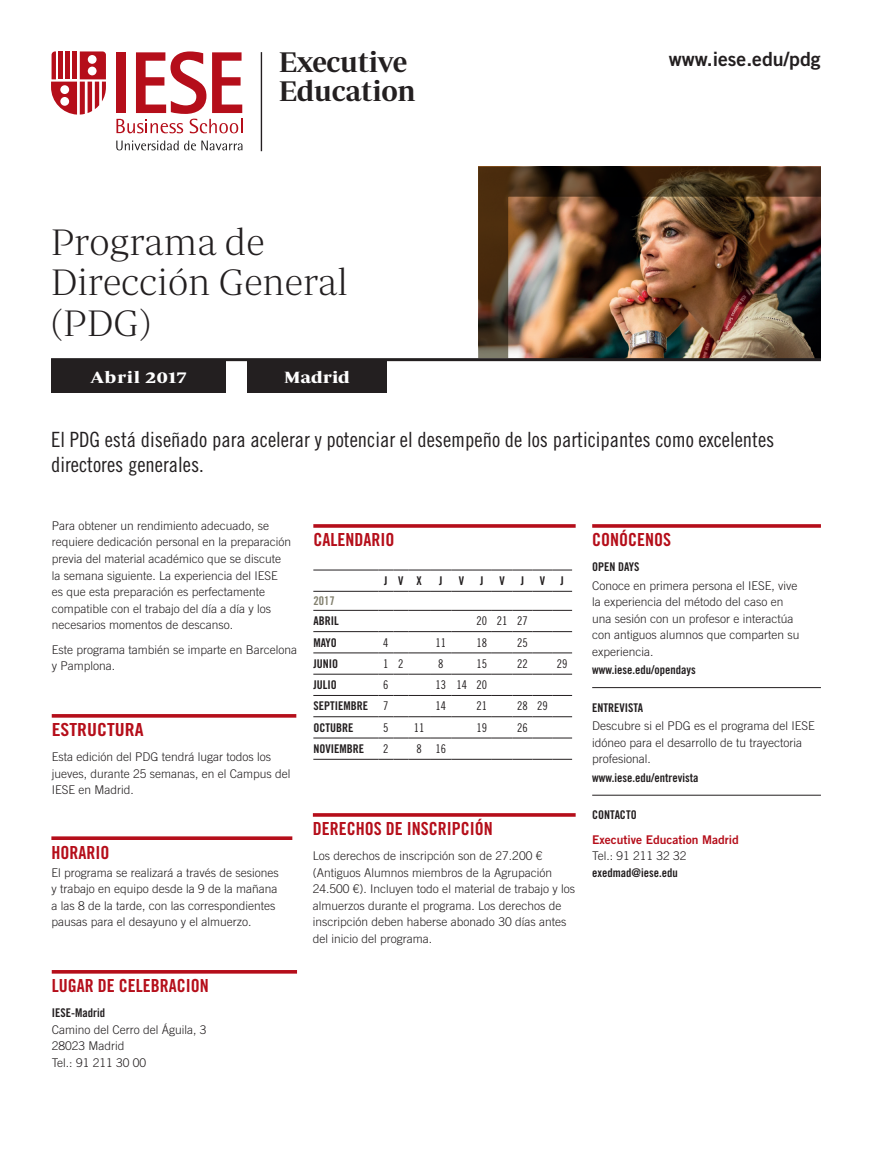
<style>
.page{position:relative;width:872px;height:1149px;background:#fff}
.page>*{position:absolute;margin:0;border:0;box-sizing:border-box;transform-origin:0 0}
.t1{font:37.5px/40.5px "Periodico Display Xt Lg";color:#231f20}
.t2{font:600 28.95px "Periodico Display";letter-spacing:-.01em;color:#231f20}
.t3{font:21px/24.8px "Trade Gothic LT Std Cn 18";color:#231f20}
.t4{font:19.5px "Trade Gothic LT Std Bd 2";color:#231f20}
.t5{font:18px "Trade Gothic LT Std Bd Cn 20";color:#b50e1a}
.t6{font:18px "Trade Gothic LT Std Bd Cn 20";color:#b50e1a;scale:1.11 1}
.t7{font:700 16.5px "Periodico Display";letter-spacing:.035em;color:#fff;scale:1.14 1}
.t8{font:300 12px/16.5px "Trade Gothic LT Std";color:#231f20}
.t9{font:12px "Trade Gothic LT Std Bd Cn 20";color:#231f20}
.t10{font:12px "Trade Gothic LT Std Cn 18";color:#231f20}
.t11{font:12px "Trade Gothic LT Std Bd 2";color:#b50e1a}
.t12{font:12px "Trade Gothic LT Std Bd Cn 20";color:#82806e}
</style>
<div class="page">
<img style="left:478px;top:166px;width:343px;height:192px">
<hr style="left:51px;top:358px;width:770px;height:3px;background:#231f20">
<div style="left:51px;top:359px;width:175px;height:34px;background:#231f20"></div>
<div style="left:247px;top:359px;width:139px;height:34px;background:#231f20"></div>
<hr style="left:261px;top:52px;width:1px;height:99px;background:#231f20">
<svg style="left:116px;top:51px;width:126px;height:82px"></svg>
<svg style="left:51px;top:51px;width:55px;height:64px"></svg>
<svg style="left:116px;top:140px;width:126px;height:10px"></svg>
<svg style="left:52px;top:970px;width:245px;height:3px"></svg>
<svg style="left:52px;top:714px;width:244px;height:3px"></svg>
<svg style="left:313px;top:813px;width:262px;height:3px"></svg>
<hr style="left:51px;top:836px;width:241px;height:3px;background:#b50e1a">
<hr style="left:592px;top:524px;width:229px;height:3px;background:#b50e1a">
<hr style="left:592px;top:687px;width:229px;height:1px;background:#231f20">
<hr style="left:592px;top:794px;width:229px;height:1px;background:#231f20">
<hr style="left:313px;top:569px;width:65px;height:1px;background:#231f20">
<svg style="left:378px;top:569px;width:194px;height:1px"></svg>
<hr style="left:313px;top:591px;width:65px;height:1px;background:#231f20">
<svg style="left:378px;top:591px;width:194px;height:1px"></svg>
<hr style="left:313px;top:610px;width:65px;height:1px;background:#231f20">
<svg style="left:378px;top:610px;width:194px;height:1px"></svg>
<hr style="left:313px;top:631px;width:65px;height:1px;background:#231f20">
<svg style="left:378px;top:631px;width:194px;height:1px"></svg>
<hr style="left:313px;top:652px;width:65px;height:1px;background:#231f20">
<svg style="left:378px;top:652px;width:194px;height:1px"></svg>
<hr style="left:313px;top:673px;width:65px;height:1px;background:#231f20">
<svg style="left:378px;top:673px;width:194px;height:1px"></svg>
<hr style="left:313px;top:695px;width:65px;height:1px;background:#231f20">
<svg style="left:378px;top:695px;width:194px;height:1px"></svg>
<hr style="left:313px;top:716px;width:65px;height:1px;background:#231f20">
<svg style="left:378px;top:716px;width:194px;height:1px"></svg>
<hr style="left:313px;top:737px;width:65px;height:1px;background:#231f20">
<svg style="left:378px;top:737px;width:194px;height:1px"></svg>
<hr style="left:313px;top:758px;width:65px;height:1px;background:#231f20">
<svg style="left:378px;top:758px;width:194px;height:1px"></svg>
<hr style="left:313px;top:524px;width:262px;height:3px;background:#b50e1a">
<h2 class="t2" style="left:279px;top:46px;width:130px">Executive</h2>
<h3 class="t4" style="left:669px;top:47px;width:153px">www.iese.edu/pdg</h3>
<h2 class="t2" style="left:279px;top:75px;width:138px">Education</h2>
<h1 class="t1" style="left:51px;top:221px;width:299px">Programa de<br>Dirección General (PDG)</h1>
<h3 class="t7" style="left:90px;top:367px;width:86px">Abril 2017</h3>
<h3 class="t7" style="left:284px;top:367px;width:59px">Madrid</h3>
<h3 class="t3" style="left:51px;top:427px;width:725px">El PDG está diseñado para acelerar y potenciar el desempeño de los participantes como excelentes directores generales.</h3>
<p class="t8" style="left:52px;top:517px;width:241px">Para obtener un rendimiento adecuado, se requiere dedicación personal en la preparación previa del material académico que se discute la semana siguiente. La experiencia del IESE es que esta preparación es perfectamente compatible con el trabajo del día a día y los necesarios momentos de descanso.</p>
<p class="t8" style="left:52px;top:641px;width:247px">Este programa también se imparte en Barcelona y Pamplona.</p>
<h3 class="t6" style="left:52px;top:718px;width:84px">ESTRUCTURA</h3>
<p class="t8" style="left:52px;top:748px;width:240px">Esta edición del PDG tendrá lugar todos los jueves, durante 25 semanas, en el Campus del<br>IESE en Madrid.</p>
<h3 class="t5" style="left:51px;top:841px;width:59px">HORARIO</h3>
<p class="t8" style="left:51px;top:863px;width:229px">El programa se realizará a través de sesiones y trabajo en equipo desde la 9 de la mañana a las 8 de la tarde, con las correspondientes pausas para el desayuno y el almuerzo.</p>
<h3 class="t5" style="left:52px;top:974px;width:158px">LUGAR DE CELEBRACION</h3>
<p class="t9" style="left:52px;top:1005px;width:55px">IESE-Madrid</p>
<p class="t8" style="left:52px;top:1020px;width:156px">Camino del Cerro del Águila, 3<br>28023 Madrid<br>Tel.: 91 211 30 00</p>
<h3 class="t5" style="left:313px;top:529px;width:82px">CALENDARIO</h3>
<p class="t9" style="left:384px;top:573px;width:39px">JVX</p>
<p class="t9" style="left:439px;top:573px;width:5px">J</p>
<p class="t9" style="left:459px;top:573px;width:7px">V</p>
<p class="t9" style="left:480px;top:573px;width:5px">J</p>
<p class="t9" style="left:499px;top:573px;width:7px">V</p>
<p class="t9" style="left:521px;top:573px;width:5px">J</p>
<p class="t9" style="left:539px;top:573px;width:7px">V</p>
<p class="t9" style="left:560px;top:573px;width:5px">J</p>
<p class="t12" style="left:313px;top:593px;width:23px">2017</p>
<p class="t9" style="left:313px;top:613px;width:27px">ABRIL</p>
<p class="t10" style="left:476px;top:613px;width:53px">20 21 27</p>
<p class="t9" style="left:313px;top:635px;width:25px">MAYO</p>
<p class="t10" style="left:383px;top:635px;width:7px">4</p>
<p class="t10" style="left:435px;top:635px;width:12px">11</p>
<p class="t10" style="left:476px;top:635px;width:12px">18</p>
<p class="t10" style="left:517px;top:635px;width:12px">25</p>
<p class="t9" style="left:313px;top:656px;width:26px">JUNIO</p>
<p class="t10" style="left:383px;top:656px;width:22px">1 2</p>
<p class="t10" style="left:438px;top:656px;width:7px">8</p>
<p class="t10" style="left:476px;top:656px;width:12px">15</p>
<p class="t10" style="left:517px;top:656px;width:12px">22</p>
<p class="t10" style="left:557px;top:656px;width:12px">29</p>
<p class="t9" style="left:313px;top:677px;width:25px">JULIO</p>
<p class="t10" style="left:383px;top:677px;width:7px">6</p>
<p class="t10" style="left:435px;top:677px;width:53px">13 14 20</p>
<p class="t9" style="left:313px;top:698px;width:56px">SEPTIEMBRE</p>
<p class="t10" style="left:383px;top:698px;width:7px">7</p>
<p class="t10" style="left:435px;top:698px;width:12px">14</p>
<p class="t10" style="left:476px;top:698px;width:12px">21</p>
<p class="t10" style="left:517px;top:698px;width:32px">28 29</p>
<p class="t9" style="left:313px;top:720px;width:41px">OCTUBRE</p>
<p class="t10" style="left:383px;top:720px;width:7px">5</p>
<p class="t10" style="left:414px;top:720px;width:12px">11</p>
<p class="t10" style="left:476px;top:720px;width:12px">19</p>
<p class="t10" style="left:517px;top:720px;width:12px">26</p>
<p class="t9" style="left:313px;top:741px;width:52px">NOVIEMBRE</p>
<p class="t10" style="left:383px;top:741px;width:7px">2</p>
<p class="t10" style="left:416px;top:741px;width:31px">8 16</p>
<h3 class="t5" style="left:313px;top:817px;width:181px">DERECHOS DE INSCRIPCIÓN</h3>
<p class="t8" style="left:313px;top:847px;width:264px">Los derechos de inscripción son de 27.200 € (Antiguos Alumnos miembros de la Agrupación 24.500 €). Incluyen todo el material de trabajo y los almuerzos durante el programa. Los derechos de inscripción deben haberse abonado 30 días antes del inicio del programa.</p>
<h3 class="t5" style="left:592px;top:529px;width:80px">CONÓCENOS</h3>
<p class="t9" style="left:592px;top:559px;width:49px">OPEN DAYS</p>
<p class="t8" style="left:592px;top:577px;width:209px">Conoce en primera persona el IESE, vive la experiencia del método del caso en una sesión con un profesor e interactúa con antiguos alumnos que comparten su experiencia.</p>
<p class="t9" style="left:592px;top:662px;width:105px">www.iese.edu/opendays</p>
<p class="t9" style="left:592px;top:700px;width:53px">ENTREVISTA</p>
<p class="t8" style="left:592px;top:717px;width:224px">Descubre si el PDG es el programa del IESE idóneo para el desarrollo de tu trayectoria profesional.</p>
<p class="t9" style="left:592px;top:770px;width:108px">www.iese.edu/entrevista</p>
<p class="t9" style="left:592px;top:807px;width:46px">CONTACTO</p>
<p class="t11" style="left:592px;top:831px;width:148px">Executive Education Madrid</p>
<p class="t8" style="left:592px;top:847px;width:96px">Tel.: 91 211 32 32</p>
<p class="t9" style="left:592px;top:864px;width:87px">exedmad@iese.edu</p>
</div>
